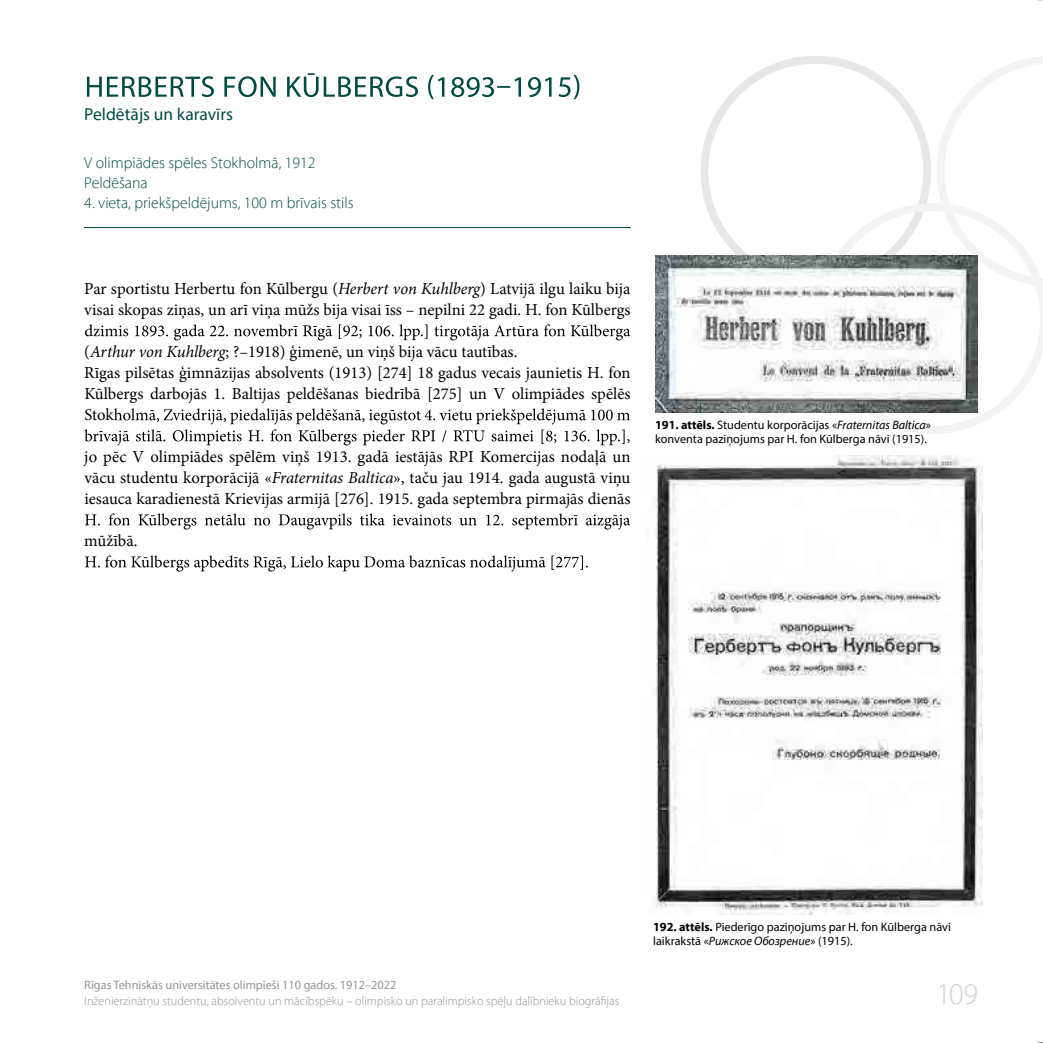
<style>
.page{position:relative;width:1043px;height:1043px;background:#fff}
.page>*{position:absolute;margin:0;border:0;box-sizing:border-box;transform-origin:0 0}
.t1{font:300 29.75px "Myriad Pro";color:#d1d1cf}
.t2{font:17.5px "Myriad Pro";color:#004c41}
.t3{font:16.62px/21px "Minion Pro";color:#000}
.t4{font:300 15.75px/19.9px "Myriad Pro";color:#004c41}
.t5{font:12.25px/14.2px "Myriad Pro";color:#000}
.t6{font:300 12.25px "Myriad Pro";color:#959490}
.t7{font:12.25px "Myriad Pro";color:#959490}
.s1{font-style:italic}
.s2{font-weight:700}
</style>
<div class="page">
<svg style="left:700px;top:56px;width:231px;height:199px"></svg>
<svg style="left:817px;top:203px;width:225px;height:230px"></svg>
<svg style="left:936px;top:57px;width:106px;height:229px"></svg>
<hr style="left:84px;top:226px;width:546px;height:1px;background:#004c41">
<svg style="left:87px;top:73px;width:492px;height:26px"></svg>
<svg style="left:85px;top:324px;width:545px;height:16px"></svg>
<svg style="left:84px;top:408px;width:546px;height:37px"></svg>
<svg style="left:85px;top:513px;width:545px;height:16px"></svg>
<svg style="left:85px;top:555px;width:502px;height:16px"></svg>
<img style="left:656px;top:455px;width:326px;height:459px">
<img style="left:656px;top:255px;width:321px;height:157px">
<p class="t2" style="left:84px;top:104px;width:150px">Peldētājs un karavīrs</p>
<p class="t4" style="left:84px;top:153px;width:233px">V olimpiādes spēles Stokholmā, 1912<br>Peldēšana</p>
<p class="t4" style="left:84px;top:193px;width:271px">4. vieta, priekšpeldējums, 100 m brīvais stils</p>
<p class="t3" style="left:84px;top:278px;width:547px">Par sportistu Herbertu fon Kūlbergu (<span class="s1">Herbert von Kuhlberg</span>) Latvijā ilgu laiku bija visai skopas ziņas, un arī viņa mūžs bija visai īss – nepilni 22 gadi. H. fon Kūlbergs</p>
<p class="t3" style="left:84px;top:341px;width:547px">(<span class="s1">Arthur von Kuhlberg</span>; ?–1918) ģimenē, un viņš bija vācu tautības.<br>Rīgas pilsētas ģimnāzijas absolvents (1913) [274] 18 gadus vecais jaunietis H. fon Kūl bergs darbojās 1. Baltijas peldēšanas biedrībā [275] un V olimpiādes spēlēs Stok</p>
<p class="t3" style="left:84px;top:446px;width:547px;text-align:justify">jo pēc V olimpiādes spēlēm viņš 1913. gadā iestājās RPI Komercijas nodaļā un vācu studentu korporācijā «<span class="s1">Fraternitas Baltica</span>», taču jau 1914. gada augustā viņu iesauca karadienestā Krievijas armijā [276]. 1915. gada septembra pirmajās dienās</p>
<p class="t3" style="left:84px;top:530px;width:55px">mūžībā.</p>
<p class="t5" style="left:655px;top:418px;width:277px"><span class="s2">191. attēls.</span> Studentu korporācijas «<span class="s1">Fraternitas Baltica</span>» konventa paziņojums par H. fon Kūlberga nāvi (1915).</p>
<p class="t5" style="left:653px;top:919px;width:299px"><span class="s2">192. attēls.</span> Piederīgo paziņojums par H. fon Kūlberga nāvi laikrakstā «<span class="s1">Рижское Обозрение</span>» (1915).</p>
<p class="t7" style="left:84px;top:976px;width:313px">Rīgas Tehniskās universitātes olimpieši 110 gados. 1912–2022</p>
<h1 class="t1" style="left:936px;top:977px;width:43px">109</h1>
<p class="t6" style="left:84px;top:993px;width:536px">Inženierzinātņu studentu, absolventu un mācībspēku – olimpisko un paralimpisko spēļu dalībnieku biogrāfijas</p>
</div>
